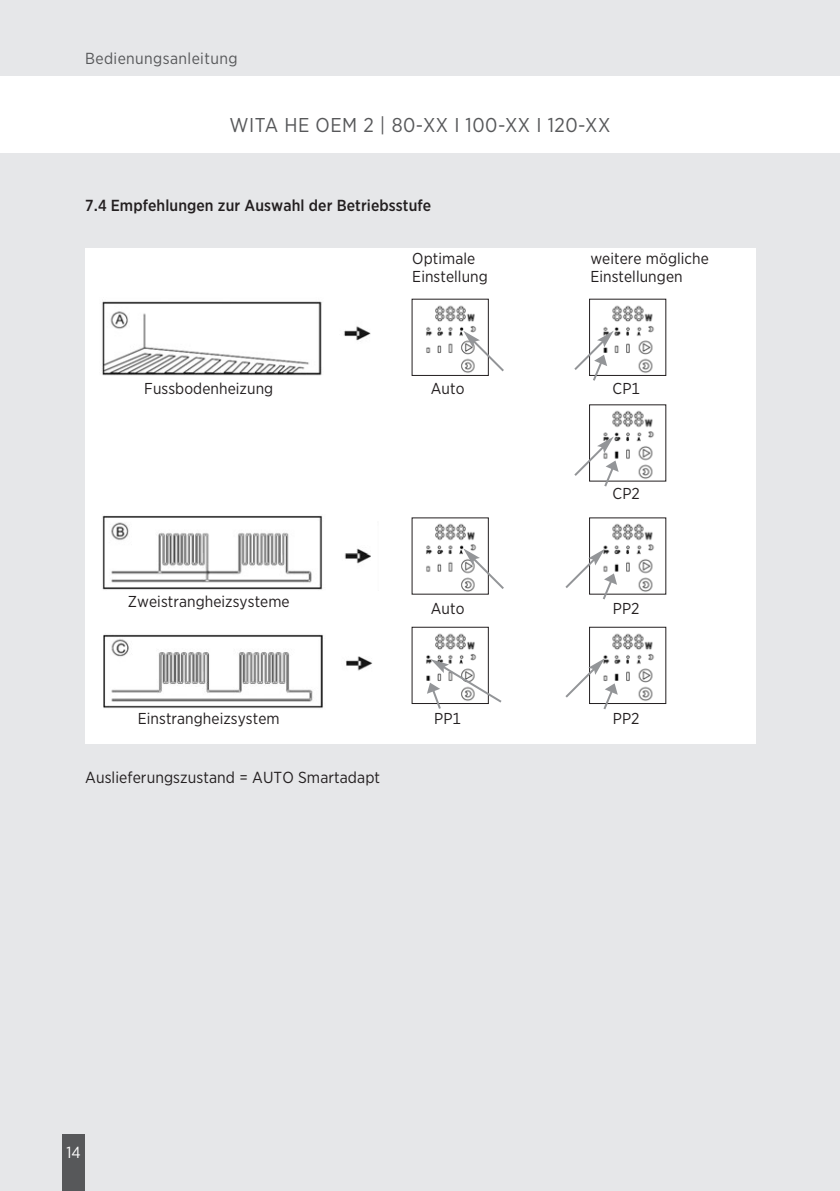
<style>
.page{position:relative;width:840px;height:1191px;background:#fff}
.page>*{position:absolute;margin:0;border:0;box-sizing:border-box;transform-origin:0 0}
.t1{font:20px "Gotham Narrow";letter-spacing:.025em;color:#57585a}
.t2{font:500 16px "Gotham Narrow";letter-spacing:.005em;color:#231f20}
.t3{font:16px "Gotham Narrow";letter-spacing:.005em;color:#231f20}
.t4{font:16px "Gotham Narrow";letter-spacing:.025em;color:#57585a}
.t5{font:16px "Gotham Narrow";color:#fff}
.t6{font:15.8px/18px "Gotham Narrow";letter-spacing:.005em;color:#231f20}
</style>
<div class="page">
<div style="left:0;top:153px;width:839px;height:1038px;background:#e6e7e9"></div>
<div style="left:85px;top:248px;width:670px;height:495px;background:#fff"></div>
<div style="left:0;top:0;width:839px;height:75px;background:#e6e7e9"></div>
<div style="left:62px;top:1134px;width:23px;height:57px;background:#57585a"></div>
<div style="left:357px;top:298px;width:183px;height:77px;border:1px solid #fff"></div>
<div style="left:536px;top:299px;width:181px;height:76px;background:#fff"></div>
<div style="left:535px;top:298px;width:183px;height:77px;border:1px solid #fff"></div>
<img style="left:603px;top:633px;width:51px;height:68px">
<div style="left:589px;top:627px;width:76px;height:77px;border:1px solid #231f20"></div>
<img style="left:603px;top:523px;width:52px;height:69px">
<img style="left:426px;top:523px;width:51px;height:69px">
<img style="left:603px;top:410px;width:52px;height:69px">
<img style="left:603px;top:305px;width:60px;height:69px">
<div style="left:589px;top:299px;width:76px;height:77px;border:1px solid #231f20"></div>
<img style="left:426px;top:633px;width:51px;height:26px">
<div style="left:411px;top:627px;width:77px;height:77px;border:1px solid #231f20"></div>
<img style="left:413px;top:305px;width:73px;height:69px">
<div style="left:411px;top:299px;width:77px;height:77px;border:1px solid #231f20"></div>
<svg style="left:463px;top:331px;width:41px;height:42px"></svg>
<svg style="left:463px;top:548px;width:41px;height:43px"></svg>
<svg style="left:426px;top:659px;width:76px;height:50px"></svg>
<svg style="left:565px;top:658px;width:52px;height:52px"></svg>
<svg style="left:565px;top:549px;width:51px;height:51px"></svg>
<svg style="left:574px;top:436px;width:44px;height:51px"></svg>
<svg style="left:572px;top:331px;width:41px;height:50px"></svg>
<div style="left:85px;top:293px;width:287px;height:112px;background:#fff"></div>
<img style="left:101px;top:301px;width:269px;height:75px">
<img style="left:103px;top:634px;width:269px;height:75px">
<img style="left:102px;top:515px;width:268px;height:75px">
<p class="t4" style="left:85px;top:53px;width:154px">Bedienungsanleitung</p>
<p class="t1" style="left:229px;top:117px;width:382px">WITA HE OEM 2 | 80-XX I 100-XX I 120-XX</p>
<p class="t2" style="left:85px;top:199px;width:347px">7.4 Empfehlungen zur Auswahl der Betriebsstufe</p>
<p class="t6" style="left:412px;top:250px;width:77px">Optimale<br>Einstellung</p>
<p class="t6" style="left:590px;top:250px;width:120px">weitere mögliche<br>Einstellungen</p>
<p class="t6" style="left:144px;top:380px;width:130px">Fussbodenheizung</p>
<p class="t6" style="left:128px;top:594px;width:163px">Zweistrangheizsysteme</p>
<p class="t6" style="left:138px;top:710px;width:143px">Einstrangheizsystem</p>
<p class="t3" style="left:85px;top:771px;width:296px">Auslieferungszustand = AUTO Smartadapt</p>
<p class="t6" style="left:430px;top:380px;width:35px">Auto</p>
<p class="t6" style="left:612px;top:380px;width:29px">CP1</p>
<p class="t6" style="left:430px;top:600px;width:35px">Auto</p>
<p class="t6" style="left:434px;top:710px;width:28px">PP1</p>
<p class="t6" style="left:612px;top:486px;width:29px">CP2</p>
<p class="t6" style="left:612px;top:600px;width:28px">PP2</p>
<p class="t6" style="left:612px;top:710px;width:28px">PP2</p>
<p class="t5" style="left:66px;top:1146px;width:16px">14</p>
</div>
